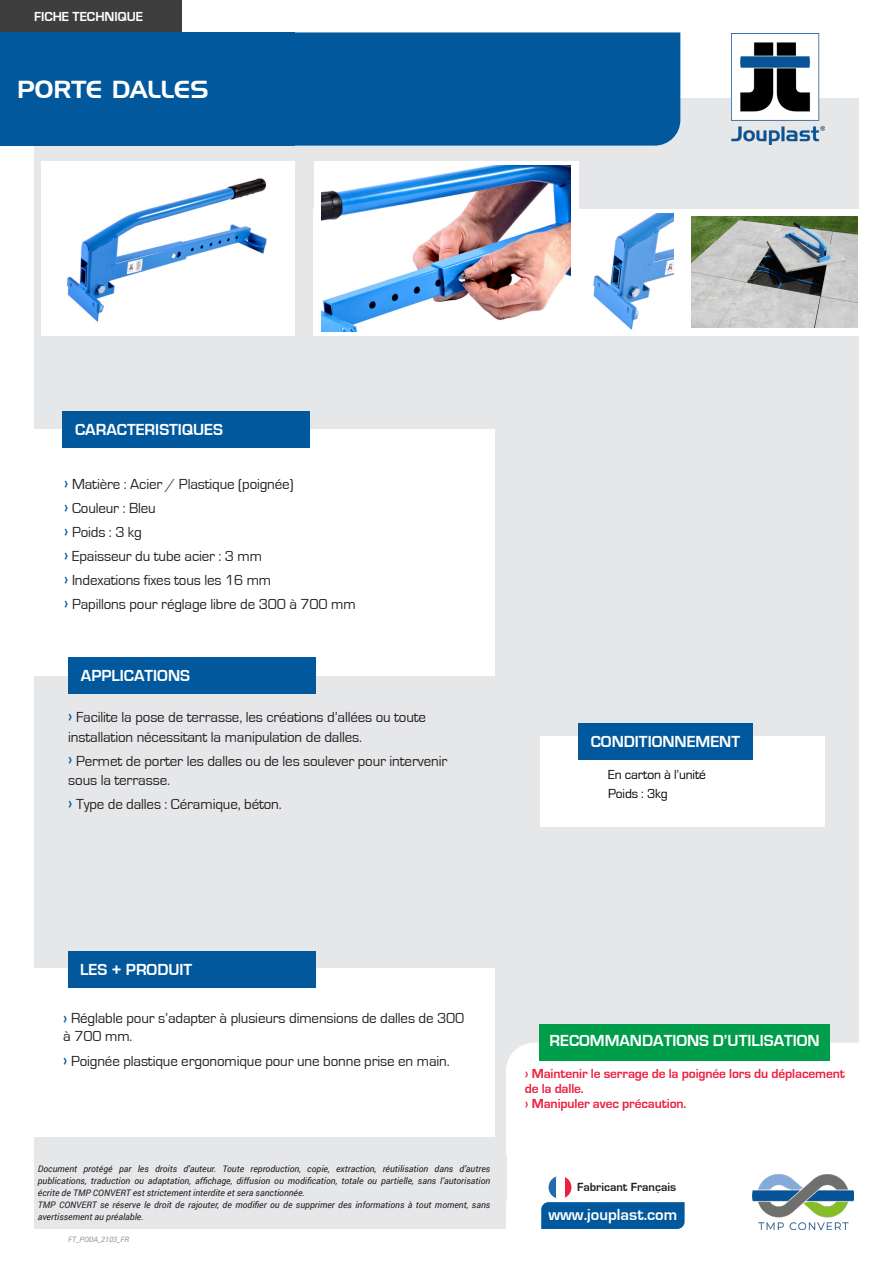
<style>
.page{position:relative;width:893px;height:1263px;background:#fff}
.page>*{position:absolute;margin:0;border:0;box-sizing:border-box;transform-origin:0 0}
.t1{font:24px "Handel Gothic BT";color:#fff}
.t2{font:700 16.5px "Eurostile";color:#fff}
.t3{font:15px/19.5px "Eurostile";letter-spacing:-.01em;color:#231f20}
.Texte_rouge{font:700 13.5px/15px "Eurostile";letter-spacing:-.01em;color:#ed203f}
.Texte_conditionnemen{font:13.5px "Eurostile";letter-spacing:-.01em;color:#000}
.t4{font:700 13.5px "Eurostile";color:#fff}
.t5{font:700 12.15px "Eurostile";color:#231f20}
.t6{font:italic 9px/12px "Roboto";color:#231f20;text-align:justify}
.t7{font:italic 7.5px "Roboto";color:#939598}
.s1{font-weight:700;color:#01589c}
</style>
<div class="page">
<div style="left:34px;top:99px;width:825px;height:1130px;background:#e6e7e9"></div>
<div style="left:314px;top:209px;width:579px;height:127px;background:#fff"></div>
<div style="left:314px;top:161px;width:264px;height:148px;background:#fff"></div>
<div style="left:0;top:0;width:181px;height:32px;background:#3e3e3f"></div>
<div style="left:0;top:429px;width:494px;height:247px;background:#fff"></div>
<div style="left:62px;top:412px;width:247px;height:36px;background:#01589c"></div>
<div style="left:506px;top:1043px;width:353px;height:186px;background:#fff"></div>
<div style="left:539px;top:1025px;width:291px;height:36px;background:#009e4b"></div>
<div style="left:68px;top:658px;width:248px;height:36px;background:#01589c"></div>
<div style="left:0;top:32px;width:294px;height:114px;background:#01589c"></div>
<div style="left:294px;top:32px;width:386px;height:114px;background:#01589c"></div>
<div style="left:540px;top:736px;width:285px;height:90px;background:#fff"></div>
<div style="left:578px;top:723px;width:175px;height:36px;background:#01589c"></div>
<div style="left:41px;top:161px;width:253px;height:175px;background:#fff"></div>
<div style="left:34px;top:968px;width:460px;height:169px;background:#fff"></div>
<div style="left:68px;top:951px;width:248px;height:36px;background:#01589c"></div>
<img style="left:66px;top:178px;width:201px;height:144px">
<img style="left:321px;top:166px;width:250px;height:165px">
<img style="left:593px;top:214px;width:81px;height:116px">
<img style="left:691px;top:217px;width:166px;height:111px">
<img style="left:732px;top:33px;width:93px;height:112px">
<img style="left:753px;top:1174px;width:101px;height:56px">
<div style="left:541px;top:1202px;width:144px;height:27px;background:#01589c"></div>
<svg style="left:549px;top:1176px;width:7px;height:23px"></svg>
<svg style="left:564px;top:1176px;width:7px;height:23px"></svg>
<div style="left:556px;top:1176px;width:8px;height:23px;background:#fff"></div>
<p class="t4" style="left:34px;top:9px;width:111px">FICHE TECHNIQUE</p>
<p class="t1" style="left:17px;top:75px;width:193px">PORTE DALLES</p>
<p class="t2" style="left:75px;top:421px;width:149px">CARACTERISTIQUES</p>
<p class="t3" style="left:64px;top:475px;width:231px"><span class="s1">›</span> Matière : Acier / Plastique (poignée)</p>
<p class="t3" style="left:64px;top:499px;width:93px"><span class="s1">›</span> Couleur : Bleu</p>
<p class="t3" style="left:64px;top:523px;width:79px"><span class="s1">›</span> Poids : 3 kg</p>
<p class="t3" style="left:64px;top:547px;width:199px"><span class="s1">›</span> Epaisseur du tube acier : 3 mm</p>
<p class="t3" style="left:64px;top:571px;width:209px"><span class="s1">›</span> Indexations fixes tous les 16 mm</p>
<p class="t3" style="left:64px;top:595px;width:293px"><span class="s1">›</span> Papillons pour réglage libre de 300 à 700 mm</p>
<p class="t2" style="left:81px;top:667px;width:111px">APPLICATIONS</p>
<p class="t3" style="left:68px;top:708px;width:359px"><span class="s1">›</span> Facilite la pose de terrasse, les créations d’allées ou toute installation nécessitant la manipulation de dalles.</p>
<p class="t3" style="left:68px;top:751px;width:380px"><span class="s1">›</span> Permet de porter les dalles ou de les soulever pour intervenir sous la terrasse.</p>
<p class="t3" style="left:68px;top:795px;width:215px"><span class="s1">›</span> Type de dalles : Céramique, béton.</p>
<p class="t2" style="left:591px;top:732px;width:151px">CONDITIONNEMENT</p>
<p class="Texte_conditionnemen" style="left:608px;top:767px;width:100px">En carton à l’unité</p>
<p class="Texte_conditionnemen" style="left:608px;top:787px;width:61px">Poids : 3kg</p>
<p class="t2" style="left:80px;top:960px;width:114px">LES + PRODUIT</p>
<p class="t3" style="left:63px;top:1009px;width:403px;line-height:18px"><span class="s1">›</span> Réglable pour s’adapter à plusieurs dimensions de dalles de 300 à 700 mm.</p>
<p class="t3" style="left:63px;top:1052px;width:388px"><span class="s1">›</span> Poignée plastique ergonomique pour une bonne prise en main.</p>
<p class="t6" style="left:38px;top:1162px;width:454px">Document protégé par les droits d’auteur. Toute reproduction, copie, extraction, réutilisation dans d’autres publications, traduction ou adaptation, affichage, diffusion ou modification, totale ou partielle, sans l’autorisation écrite de TMP CONVERT est strictement interdite et sera sanctionnée.</p>
<p class="t6" style="left:38px;top:1198px;width:454px">TMP CONVERT se réserve le droit de rajouter, de modifier ou de supprimer des informations à tout moment, sans avertissement au préalable.</p>
<p class="t7" style="left:68px;top:1234px;width:63px">FT_PODA_2103_FR</p>
<p class="t2" style="left:549px;top:1031px;width:272px">RECOMMANDATIONS D’UTILISATION</p>
<p class="Texte_rouge" style="left:525px;top:1066px;width:322px">› Maintenir le serrage de la poignée lors du déplacement de la dalle.</p>
<p class="Texte_rouge" style="left:525px;top:1096px;width:163px">› Manipuler avec précaution.</p>
<p class="t5" style="left:577px;top:1180px;width:100px">Fabricant Français</p>
<p class="t2" style="left:549px;top:1206px;width:130px">www.jouplast.com</p>
</div>
